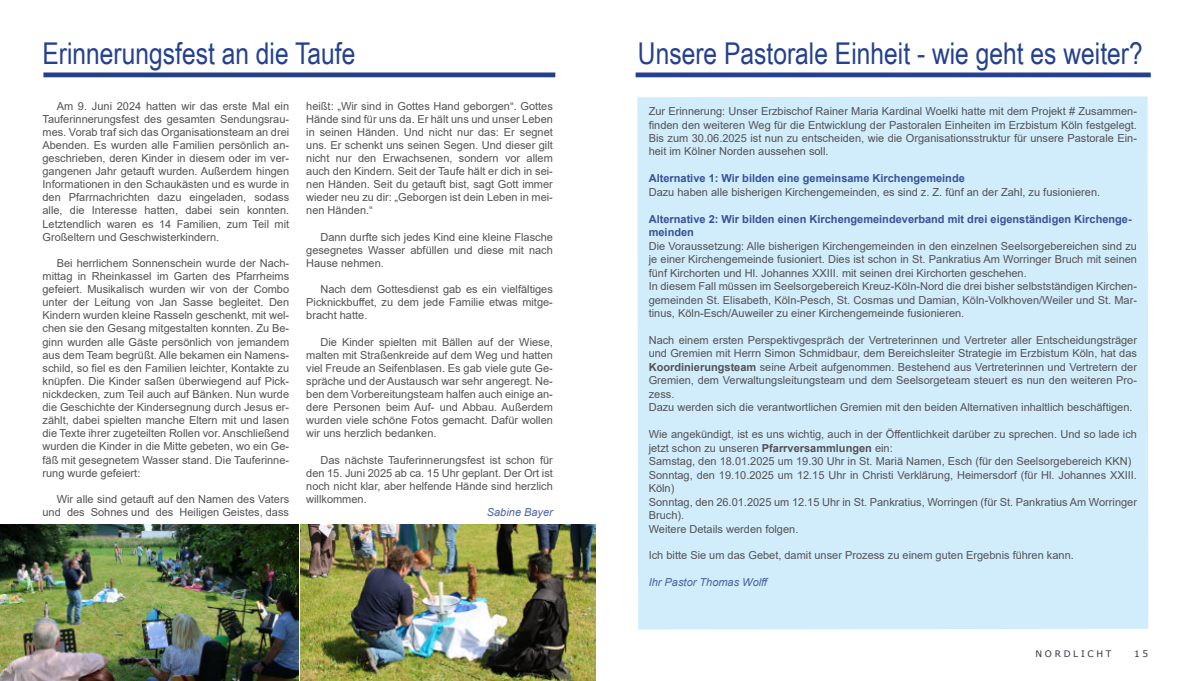
<style>
.page{position:relative;width:1191px;height:681px;background:#fff}
.page>*{position:absolute;margin:0;border:0;box-sizing:border-box;transform-origin:0 0}
.t1{font:30px "Arial Narrow";color:#25408e}
.t2{font:11px "Arial";color:#535254}
.t3{font:700 11px "Arial";color:rgb(37 64 142/.9)}
.t4{font:italic 11px "Arial";color:rgb(59 83 153/.9)}
.t5{font:9px "Verdana";letter-spacing:.3em;color:#303541}
.s1{font-weight:700}
</style>
<div class="page">
<div style="left:46px;top:72px;width:507px;height:5px;background:#254086"></div>
<img style="left:0;top:524px;width:298px;height:156px">
<img style="left:301px;top:524px;width:294px;height:156px">
<div style="left:637px;top:96px;width:511px;height:533px;background:#d1ecfb"></div>
<div style="left:638px;top:72px;width:510px;height:5px;background:#25408e"></div>
<p class="t1" style="left:43px;top:42px;width:314px">Erinnerungsfest an die Taufe</p>
<p class="t2" style="left:57px;top:101px;width:234px">Am 9. Juni 2024 hatten wir das erste Mal ein</p>
<p class="t2" style="left:43px;top:115px;width:248px">Tauferinnerungsfest des gesamten Sendungsrau-</p>
<p class="t2" style="left:43px;top:128px;width:248px">mes. Vorab traf sich das Organisationsteam an drei</p>
<p class="t2" style="left:43px;top:141px;width:248px">Abenden. Es wurden alle Familien persönlich an-</p>
<p class="t2" style="left:43px;top:154px;width:248px">geschrieben, deren Kinder in diesem oder im ver-</p>
<p class="t2" style="left:43px;top:167px;width:248px">gangenen Jahr getauft wurden. Außerdem hingen</p>
<p class="t2" style="left:43px;top:180px;width:248px">Informationen in den Schaukästen und es wurde in</p>
<p class="t2" style="left:43px;top:193px;width:248px">den Pfarrnachrichten dazu eingeladen, sodass</p>
<p class="t2" style="left:43px;top:206px;width:248px">alle, die Interesse hatten, dabei sein konnten.</p>
<p class="t2" style="left:43px;top:219px;width:248px">Letztendlich waren es 14 Familien, zum Teil mit</p>
<p class="t2" style="left:43px;top:232px;width:178px">Großeltern und Geschwisterkindern.</p>
<p class="t2" style="left:57px;top:259px;width:234px">Bei herrlichem Sonnenschein wurde der Nach-</p>
<p class="t2" style="left:43px;top:272px;width:248px">mittag in Rheinkassel im Garten des Pfarrheims</p>
<p class="t2" style="left:43px;top:285px;width:248px">gefeiert. Musikalisch wurden wir von der Combo</p>
<p class="t2" style="left:43px;top:298px;width:248px">unter der Leitung von Jan Sasse begleitet. Den</p>
<p class="t2" style="left:43px;top:311px;width:248px">Kindern wurden kleine Rasseln geschenkt, mit wel-</p>
<p class="t2" style="left:43px;top:324px;width:248px">chen sie den Gesang mitgestalten konnten. Zu Be-</p>
<p class="t2" style="left:43px;top:337px;width:248px">ginn wurden alle Gäste persönlich von jemandem</p>
<p class="t2" style="left:43px;top:350px;width:248px">aus dem Team begrüßt. Alle bekamen ein Namens-</p>
<p class="t2" style="left:43px;top:363px;width:248px">schild, so fiel es den Familien leichter, Kontakte zu</p>
<p class="t2" style="left:43px;top:377px;width:248px">knüpfen. Die Kinder saßen überwiegend auf Pick-</p>
<p class="t2" style="left:43px;top:390px;width:248px">nickdecken, zum Teil auch auf Bänken. Nun wurde</p>
<p class="t2" style="left:43px;top:403px;width:248px">die Geschichte der Kindersegnung durch Jesus er-</p>
<p class="t2" style="left:43px;top:416px;width:248px">zählt, dabei spielten manche Eltern mit und lasen</p>
<p class="t2" style="left:43px;top:429px;width:248px">die Texte ihrer zugeteilten Rollen vor. Anschließend</p>
<p class="t2" style="left:43px;top:442px;width:248px">wurden die Kinder in die Mitte gebeten, wo ein Ge-</p>
<p class="t2" style="left:43px;top:455px;width:248px">fäß mit gesegnetem Wasser stand. Die Tauferinne-</p>
<p class="t2" style="left:43px;top:468px;width:99px">rung wurde gefeiert:</p>
<p class="t2" style="left:57px;top:494px;width:234px">Wir alle sind getauft auf den Namen des Vaters</p>
<p class="t2" style="left:43px;top:508px;width:248px">und des Sohnes und des Heiligen Geistes, dass</p>
<p class="t2" style="left:306px;top:101px;width:248px">heißt: „Wir sind in Gottes Hand geborgen“. Gottes</p>
<p class="t2" style="left:306px;top:115px;width:248px">Hände sind für uns da. Er hält uns und unser Leben</p>
<p class="t2" style="left:306px;top:128px;width:248px">in seinen Händen. Und nicht nur das: Er segnet</p>
<p class="t2" style="left:306px;top:141px;width:248px">uns. Er schenkt uns seinen Segen. Und dieser gilt</p>
<p class="t2" style="left:306px;top:154px;width:248px">nicht nur den Erwachsenen, sondern vor allem</p>
<p class="t2" style="left:306px;top:167px;width:248px">auch den Kindern. Seit der Taufe hält er dich in sei-</p>
<p class="t2" style="left:306px;top:180px;width:248px">nen Händen. Seit du getauft bist, sagt Gott immer</p>
<p class="t2" style="left:306px;top:193px;width:248px">wieder neu zu dir: „Geborgen ist dein Leben in mei-</p>
<p class="t2" style="left:306px;top:206px;width:68px">nen Händen.“</p>
<p class="t2" style="left:320px;top:232px;width:234px">Dann durfte sich jedes Kind eine kleine Flasche</p>
<p class="t2" style="left:306px;top:246px;width:248px">gesegnetes Wasser abfüllen und diese mit nach</p>
<p class="t2" style="left:306px;top:259px;width:79px">Hause nehmen.</p>
<p class="t2" style="left:320px;top:285px;width:234px">Nach dem Gottesdienst gab es ein vielfältiges</p>
<p class="t2" style="left:306px;top:298px;width:248px">Picknickbuffet, zu dem jede Familie etwas mitge-</p>
<p class="t2" style="left:306px;top:311px;width:63px">bracht hatte.</p>
<p class="t2" style="left:320px;top:337px;width:234px">Die Kinder spielten mit Bällen auf der Wiese,</p>
<p class="t2" style="left:306px;top:350px;width:248px">malten mit Straßenkreide auf dem Weg und hatten</p>
<p class="t2" style="left:306px;top:363px;width:248px">viel Freude an Seifenblasen. Es gab viele gute Ge-</p>
<p class="t2" style="left:306px;top:377px;width:248px">spräche und der Austausch war sehr angeregt. Ne-</p>
<p class="t2" style="left:306px;top:390px;width:248px">ben dem Vorbereitungsteam halfen auch einige an-</p>
<p class="t2" style="left:306px;top:403px;width:248px">dere Personen beim Auf- und Abbau. Außerdem</p>
<p class="t2" style="left:306px;top:416px;width:248px">wurden viele schöne Fotos gemacht. Dafür wollen</p>
<p class="t2" style="left:306px;top:429px;width:132px">wir uns herzlich bedanken.</p>
<p class="t2" style="left:320px;top:455px;width:234px">Das nächste Tauferinnerungsfest ist schon für</p>
<p class="t2" style="left:306px;top:468px;width:248px">den 15. Juni 2025 ab ca. 15 Uhr geplant. Der Ort ist</p>
<p class="t2" style="left:306px;top:481px;width:248px">noch nicht klar, aber helfende Hände sind herzlich</p>
<p class="t2" style="left:306px;top:494px;width:62px">willkommen.</p>
<p class="t4" style="left:487px;top:508px;width:68px">Sabine Bayer</p>
<p class="t1" style="left:638px;top:42px;width:506px">Unsere Pastorale Einheit - wie geht es weiter?</p>
<p class="t2" style="left:649px;top:107px;width:490px">Zur Erinnerung: Unser Erzbischof Rainer Maria Kardinal Woelki hatte mit dem Projekt # Zusammen-</p>
<p class="t2" style="left:649px;top:120px;width:490px">finden den weiteren Weg für die Entwicklung der Pastoralen Einheiten im Erzbistum Köln festgelegt.</p>
<p class="t2" style="left:649px;top:134px;width:490px">Bis zum 30.06.2025 ist nun zu entscheiden, wie die Organisationsstruktur für unsere Pastorale Ein-</p>
<p class="t2" style="left:649px;top:147px;width:181px">heit im Kölner Norden aussehen soll.</p>
<p class="t3" style="left:649px;top:174px;width:318px">Alternative 1: Wir bilden eine gemeinsame Kirchengemeinde</p>
<p class="t2" style="left:649px;top:188px;width:453px">Dazu haben alle bisherigen Kirchengemeinden, es sind z. Z. fünf an der Zahl, zu fusionieren.</p>
<p class="t3" style="left:649px;top:215px;width:484px">Alternative 2: Wir bilden einen Kirchengemeindeverband mit drei eigenständigen Kirchenge-</p>
<p class="t3" style="left:649px;top:228px;width:47px">meinden</p>
<p class="t2" style="left:649px;top:242px;width:490px">Die Voraussetzung: Alle bisherigen Kirchengemeinden in den einzelnen Seelsorgebereichen sind zu</p>
<p class="t2" style="left:649px;top:255px;width:490px">je einer Kirchengemeinde fusioniert. Dies ist schon in St. Pankratius Am Worringer Bruch mit seinen</p>
<p class="t2" style="left:649px;top:268px;width:379px">fünf Kirchorten und Hl. Johannes XXIII. mit seinen drei Kirchorten geschehen.</p>
<p class="t2" style="left:649px;top:282px;width:490px">In diesem Fall müssen im Seelsorgebereich Kreuz-Köln-Nord die drei bisher selbstständigen Kirchen-</p>
<p class="t2" style="left:649px;top:295px;width:490px">gemeinden St. Elisabeth, Köln-Pesch, St. Cosmas und Damian, Köln-Volkhoven/Weiler und St. Mar-</p>
<p class="t2" style="left:649px;top:309px;width:317px">tinus, Köln-Esch/Auweiler zu einer Kirchengemeinde fusionieren.</p>
<p class="t2" style="left:649px;top:336px;width:490px">Nach einem ersten Perspektivgespräch der Vertreterinnen und Vertreter aller Entscheidungsträger</p>
<p class="t2" style="left:649px;top:349px;width:490px">und Gremien mit Herrn Simon Schmidbaur, dem Bereichsleiter Strategie im Erzbistum Köln, hat das</p>
<p class="t2" style="left:649px;top:363px;width:490px"><span class="s1">Koordinierungsteam</span> seine Arbeit aufgenommen. Bestehend aus Vertreterinnen und Vertretern der</p>
<p class="t2" style="left:649px;top:376px;width:490px">Gremien, dem Verwaltungsleitungsteam und dem Seelsorgeteam steuert es nun den weiteren Pro-</p>
<p class="t2" style="left:649px;top:390px;width:27px">zess.</p>
<p class="t2" style="left:649px;top:403px;width:485px">Dazu werden sich die verantwortlichen Gremien mit den beiden Alternativen inhaltlich beschäftigen.</p>
<p class="t2" style="left:649px;top:430px;width:490px">Wie angekündigt, ist es uns wichtig, auch in der Öffentlichkeit darüber zu sprechen. Und so lade ich</p>
<p class="t2" style="left:649px;top:443px;width:245px">jetzt schon zu unseren <span class="s1">Pfarrversammlungen</span> ein:</p>
<p class="t2" style="left:649px;top:457px;width:484px">Samstag, den 18.01.2025 um 19.30 Uhr in St. Mariä Namen, Esch (für den Seelsorgebereich KKN)</p>
<p class="t2" style="left:649px;top:470px;width:490px">Sonntag, den 19.10.2025 um 12.15 Uhr in Christi Verklärung, Heimersdorf (für Hl. Johannes XXIII.</p>
<p class="t2" style="left:649px;top:484px;width:27px">Köln)</p>
<p class="t2" style="left:649px;top:497px;width:490px">Sonntag, den 26.01.2025 um 12.15 Uhr in St. Pankratius, Worringen (für St. Pankratius Am Worringer</p>
<p class="t2" style="left:649px;top:511px;width:37px">Bruch).</p>
<p class="t2" style="left:649px;top:524px;width:151px">Weitere Details werden folgen.</p>
<p class="t2" style="left:649px;top:551px;width:426px">Ich bitte Sie um das Gebet, damit unser Prozess zu einem guten Ergebnis führen kann.</p>
<p class="t4" style="left:649px;top:578px;width:121px">Ihr Pastor Thomas Wolff</p>
<p class="t5" style="left:1035px;top:650px;width:77px">NORDLICHT</p>
<p class="t5" style="left:1134px;top:650px;width:16px">1 5</p>
</div>
